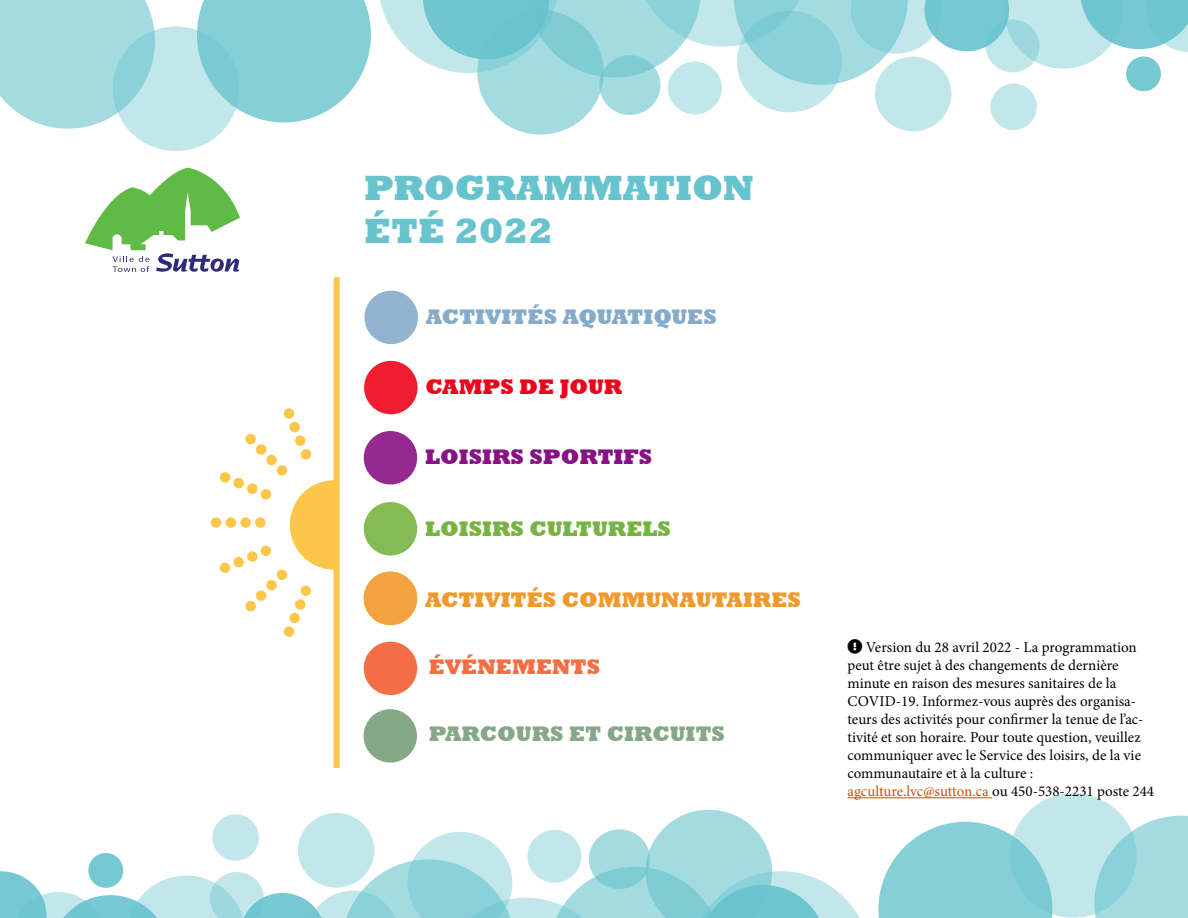
<style>
.page{position:relative;width:1188px;height:918px;background:#fff}
.page>*{position:absolute;margin:0;border:0;box-sizing:border-box;transform-origin:0 0}
.t1{font:800 36px/43.2px "Rockwell";color:#67c3cd}
.t2{font:800 21.6px "Rockwell";color:#f1992b}
.t3{font:800 21.6px "Rockwell";color:#86abca}
.t4{font:800 21.6px "Rockwell";color:#87a888}
.t5{font:800 21.6px "Rockwell";color:#77b342}
.t6{font:800 21.6px "Rockwell";color:#881283}
.t7{font:800 21.6px "Rockwell";color:#ee041a}
.t8{font:800 21.6px "Rockwell";color:#f36e45}
.t9{font:15px/18px "Minion Pro";color:#000}
.t10{font:15px "Minion Pro";letter-spacing:-.005em;color:#d14f04}
.s1{color:#000}
</style>
<div class="page">
<svg style="left:85px;top:168px;width:155px;height:104px"></svg>
<div style="left:334px;top:277px;width:6px;height:491px;background:#fcc648"></div>
<svg style="left:878px;top:822px;width:174px;height:96px;background:#96d5dc"></svg>
<div style="left:1094px;top:816px;width:94px;height:102px;background:#a3dbe1"></div>
<svg style="left:1010px;top:793px;width:127px;height:125px;background:#afdfe4"></svg>
<svg style="left:0;top:810px;width:860px;height:108px"></svg>
<div style="left:990px;top:84px;width:47px;height:46px;background:#c2e7eb;border-radius:50%"></div>
<div style="left:1126px;top:56px;width:35px;height:35px;background:#76c9d2;border-radius:50%"></div>
<svg style="left:197px;top:0;width:174px;height:122px;background:#92d4db"></svg>
<div style="left:477px;top:10px;width:127px;height:125px;background:#a3dbe1;border-radius:50%"></div>
<div style="left:599px;top:55px;width:61px;height:60px;background:#a3dbe1;border-radius:50%"></div>
<div style="left:668px;top:62px;width:54px;height:52px;background:#c2e7eb;border-radius:50%"></div>
<div style="left:875px;top:57px;width:76px;height:74px;background:#c2e7eb;border-radius:50%"></div>
<div style="left:737px;top:11px;width:105px;height:101px;background:#c2e7eb;border-radius:50%"></div>
<svg style="left:0;top:0;width:155px;height:129px;background:#a9dde3"></svg>
<svg style="left:113px;top:27px;width:126px;height:124px;background:#afdfe4"></svg>
<svg style="left:380px;top:0;width:808px;height:85px"></svg>
<div style="left:364px;top:431px;width:53px;height:54px;background:#942a8f;border-radius:50%"></div>
<div style="left:364px;top:502px;width:53px;height:54px;background:#85bb55;border-radius:50%"></div>
<hr style="left:848px;top:797px;width:144px;height:1px;background:#d14f04">
<div style="left:364px;top:572px;width:53px;height:53px;background:#f3a340;border-radius:50%"></div>
<div style="left:364px;top:642px;width:53px;height:53px;background:#f36e45;border-radius:50%"></div>
<div style="left:364px;top:361px;width:54px;height:53px;background:#f01d31;border-radius:50%"></div>
<div style="left:364px;top:291px;width:54px;height:53px;background:#92b4cf;border-radius:50%"></div>
<div style="left:364px;top:709px;width:53px;height:54px;background:#87a888;border-radius:50%"></div>
<div style="left:211px;top:517px;width:10px;height:11px;background:#fcc648;border-radius:50%"></div>
<svg style="left:219px;top:408px;width:115px;height:229px"></svg>
<p class="t1" style="left:364px;top:167px;width:391px">PROGRAMMATION<br>ÉTÉ 2022</p>
<p class="t3" style="left:426px;top:304px;width:293px">ACTIVITÉS AQUATIQUES</p>
<p class="t7" style="left:425px;top:374px;width:198px">CAMPS DE JOUR</p>
<p class="t6" style="left:425px;top:444px;width:229px">LOISIRS SPORTIFS</p>
<p class="t5" style="left:425px;top:516px;width:248px">LOISIRS CULTURELS</p>
<p class="t2" style="left:425px;top:587px;width:377px">ACTIVITÉS COMMUNAUTAIRES</p>
<p class="t8" style="left:429px;top:654px;width:173px">ÉVÉNEMENTS</p>
<p class="t4" style="left:429px;top:722px;width:298px">PARCOURS ET CIRCUITS</p>
<p class="t9" style="left:848px;top:639px;width:298px;text-indent:18px">Version du 28 avril 2022 - La programmation peut être sujet à des changements de dernière minute en raison des mesures sanitaires de la COVID-19. Informez-vous auprès des organisa&shy;teurs des activités pour confirmer la tenue de l’ac&shy;tivité et son horaire. Pour toute question, veuillez communiquer avec le Service des loisirs, de la vie communautaire et à la culture :</p>
<p class="t10" style="left:848px;top:781px;width:308px">agculture.lvc@sutton.ca <span class="s1">ou 450-538-2231 poste 244</span></p>
</div>
